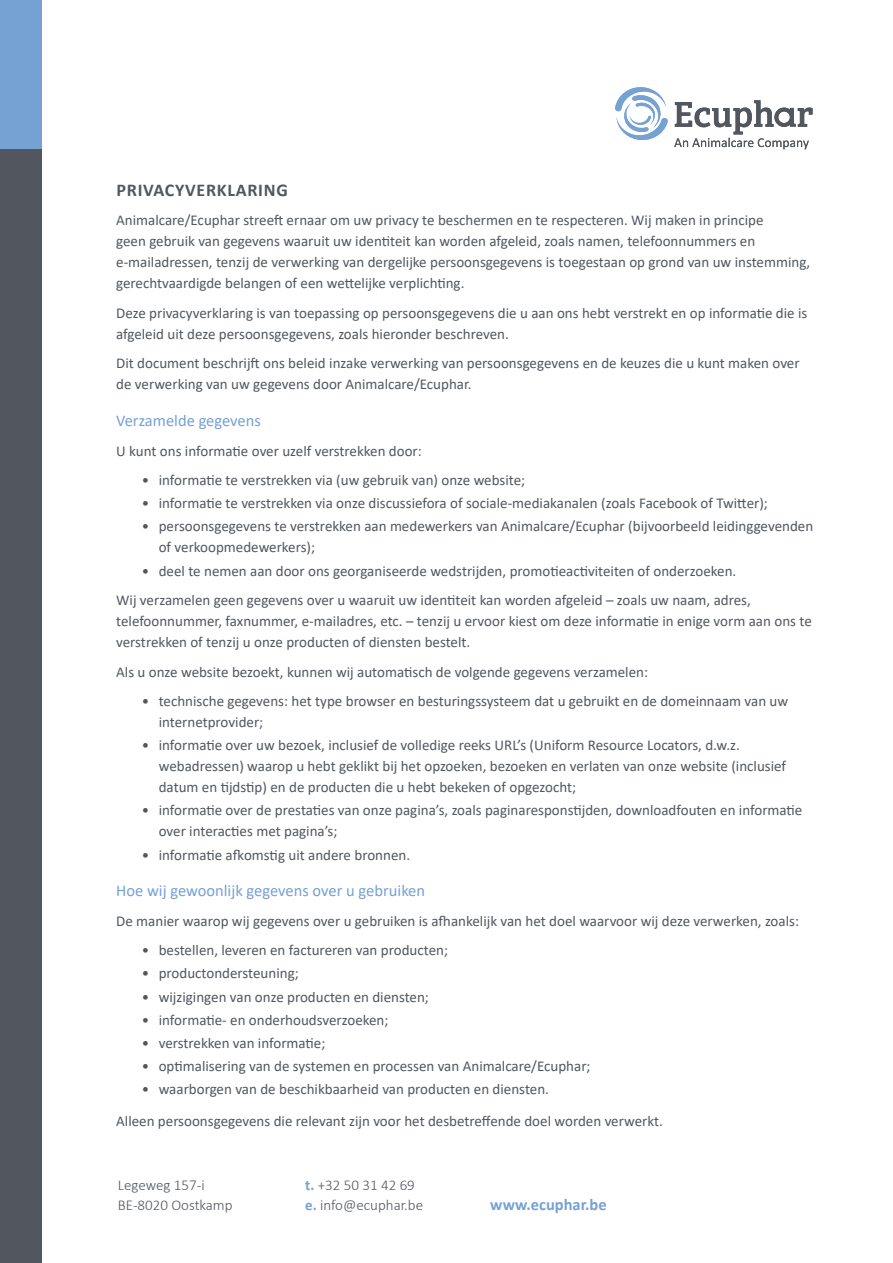
<style>
.page{position:relative;width:893px;height:1263px;background:#fff}
.page>*{position:absolute;margin:0;border:0;box-sizing:border-box;transform-origin:0 0}
.Hoofdtitel{font:700 18px "Calibri";letter-spacing:.04em;color:#52575f}
.Tussentitel{font:16.5px "Calibri";color:#76a1d3}
.t1{font:700 16.5px "Calibri";color:#76a1d3}
.Body{font:15px/21px "Calibri";color:#52575f}
.t2{font:300 15px/19.5px "Calibri";color:#52575f}
.s1{font-weight:700;color:#76a1d3}
</style>
<div class="page">
<div style="left:0;top:0;width:41px;height:149px;background:#76a1d3"></div>
<div style="left:0;top:149px;width:41px;height:1114px;background:#52575f"></div>
<svg style="left:674px;top:100px;width:138px;height:49px"></svg>
<svg style="left:615px;top:87px;width:53px;height:53px"></svg>
<p class="Hoofdtitel" style="left:117px;top:177px;width:173px">PRIVACYVERKLARING</p>
<p class="Body" style="left:116px;top:209px;width:696px">Animalcare/Ecuphar streeft ernaar om uw privacy te beschermen en te respecteren. Wij maken in principe<br>geen gebruik van gegevens waaruit uw identiteit kan worden afgeleid, zoals namen, telefoonnummers en e-mailadressen, tenzij de verwerking van dergelijke persoonsgegevens is toegestaan op grond van uw instemming, gerechtvaardigde belangen of een wettelijke verplichting.</p>
<p class="Body" style="left:116px;top:302px;width:693px">Deze privacyverklaring is van toepassing op persoonsgegevens die u aan ons hebt verstrekt en op informatie die is afgeleid uit deze persoonsgegevens, zoals hieronder beschreven.</p>
<p class="Body" style="left:116px;top:352px;width:685px">Dit document beschrijft ons beleid inzake verwerking van persoonsgegevens en de keuzes die u kunt maken over de verwerking van uw gegevens door Animalcare/Ecuphar.</p>
<p class="Tussentitel" style="left:116px;top:409px;width:146px">Verzamelde gegevens</p>
<p class="Body" style="left:116px;top:440px;width:307px">U kunt ons informatie over uzelf verstrekken door:</p>
<p class="Body" style="left:142px;top:469px;width:385px">• informatie te verstrekken via (uw gebruik van) onze website;</p>
<p class="Body" style="left:142px;top:492px;width:628px">• informatie te verstrekken via onze discussiefora of sociale-mediakanalen (zoals Facebook of Twitter);</p>
<p class="Body" style="left:159px;top:516px;width:656px;text-indent:-17px">• persoonsgegevens te verstrekken aan medewerkers van Animalcare/Ecuphar (bijvoorbeeld leidinggevenden of verkoopmedewerkers);</p>
<p class="Body" style="left:142px;top:560px;width:596px">• deel te nemen aan door ons georganiseerde wedstrijden, promotieactiviteiten of onderzoeken.</p>
<p class="Body" style="left:116px;top:589px;width:697px">Wij verzamelen geen gegevens over u waaruit uw identiteit kan worden afgeleid – zoals uw naam, adres, telefoonnummer, faxnummer, e-mailadres, etc. – tenzij u ervoor kiest om deze informatie in enige vorm aan ons te verstrekken of tenzij u onze producten of diensten bestelt.</p>
<p class="Body" style="left:116px;top:661px;width:533px">Als u onze website bezoekt, kunnen wij automatisch de volgende gegevens verzamelen:</p>
<p class="Body" style="left:159px;top:690px;width:631px;text-indent:-17px">• technische gegevens: het type browser en besturingssysteem dat u gebruikt en de domeinnaam van uw internetprovider;</p>
<p class="Body" style="left:159px;top:734px;width:629px;text-indent:-17px">• informatie over uw bezoek, inclusief de volledige reeks URL’s (Uniform Resource Locators, d.w.z. webadressen) waarop u hebt geklikt bij het opzoeken, bezoeken en verlaten van onze website (inclusief datum en tijdstip) en de producten die u hebt bekeken of opgezocht;</p>
<p class="Body" style="left:159px;top:799px;width:645px;text-indent:-17px">• informatie over de prestaties van onze pagina’s, zoals paginaresponstijden, downloadfouten en informatie over interacties met pagina’s;</p>
<p class="Body" style="left:142px;top:844px;width:270px">• informatie afkomstig uit andere bronnen.</p>
<p class="Tussentitel" style="left:116px;top:879px;width:310px">Hoe wij gewoonlijk gegevens over u gebruiken</p>
<p class="Body" style="left:116px;top:910px;width:684px">De manier waarop wij gegevens over u gebruiken is afhankelijk van het doel waarvoor wij deze verwerken, zoals:</p>
<p class="Body" style="left:142px;top:939px;width:308px">• bestellen, leveren en factureren van producten;</p>
<p class="Body" style="left:142px;top:963px;width:159px">• productondersteuning;</p>
<p class="Body" style="left:142px;top:986px;width:289px">• wijzigingen van onze producten en diensten;</p>
<p class="Body" style="left:142px;top:1009px;width:248px">• informatie- en onderhoudsverzoeken;</p>
<p class="Body" style="left:142px;top:1032px;width:185px">• verstrekken van informatie;</p>
<p class="Body" style="left:142px;top:1055px;width:450px">• optimalisering van de systemen en processen van Animalcare/Ecuphar;</p>
<p class="Body" style="left:142px;top:1078px;width:409px">• waarborgen van de beschikbaarheid van producten en diensten.</p>
<p class="Body" style="left:116px;top:1110px;width:548px">Alleen persoonsgegevens die relevant zijn voor het desbetreffende doel worden verwerkt.</p>
<p class="t2" style="left:118px;top:1175px;width:116px">Legeweg 157-i<br>BE-8020 Oostkamp</p>
<p class="t2" style="left:305px;top:1175px;width:111px"><span class="s1">t.</span> +32 50 31 42 69</p>
<p class="t2" style="left:305px;top:1195px;width:119px"><span class="s1">e.</span> info@ecuphar.be</p>
<p class="t1" style="left:490px;top:1192px;width:118px">www.ecuphar.be</p>
</div>
